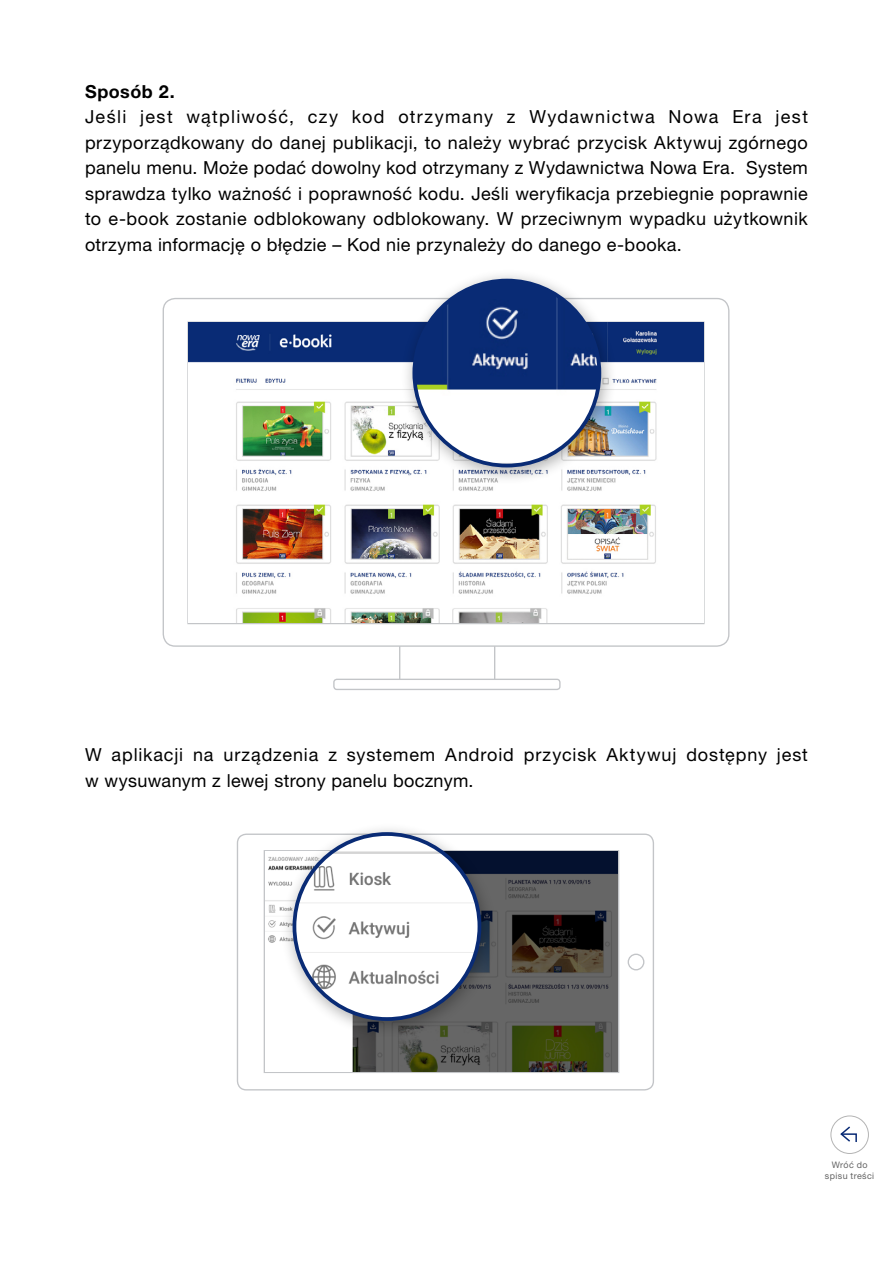
<style>
.page{position:relative;width:893px;height:1263px;background:#fff}
.page>*{position:absolute;margin:0;border:0;box-sizing:border-box;transform-origin:0 0}
.t1{font:18px/25.5px "Helvetica Neue LT Pro";letter-spacing:.025em;color:#000;text-align:justify}
.t2{font:18px/25.5px "Helvetica Neue LT Pro";letter-spacing:.045em;color:#000}
.t3{font:700 18px "Helvetica Neue LT Pro";letter-spacing:.03em;color:#000}
.t4{font:9px/10.5px "Helvetica Neue LT Pro";letter-spacing:.045em;color:#646464;text-align:center}
</style>
<div class="page">
<div style="left:830px;top:1115px;width:39px;height:39px;border:1px solid #b4b4b4;border-radius:50%"></div>
<svg style="left:840px;top:1126px;width:17px;height:16px"></svg>
<div style="left:399px;top:643px;width:96px;height:40px;border:1px solid #c3c5c8"></div>
<svg style="left:162px;top:298px;width:568px;height:349px"></svg>
<div style="left:334px;top:679px;width:226px;height:10px;background:#fff;border-radius:3px"></div>
<div style="left:333px;top:679px;width:228px;height:11px;border:1px solid #c3c5c8;border-radius:3px"></div>
<img style="left:189px;top:323px;width:514px;height:300px">
<div style="left:400px;top:268px;width:217px;height:217px;background:#000;opacity:.31"></div>
<img style="left:414px;top:281px;width:185px;height:185px;border-radius:91px">
<div style="left:412px;top:279px;width:189px;height:188px;border:4px solid #092b75;border-radius:50%"></div>
<svg style="left:236px;top:833px;width:418px;height:258px"></svg>
<div style="left:628px;top:954px;width:16px;height:16px;background:#fff;border-radius:50%"></div>
<div style="left:628px;top:953px;width:16px;height:17px;border:1px solid #c3c5c8;border-radius:50%"></div>
<img style="left:265px;top:851px;width:353px;height:221px">
<div style="left:281px;top:822px;width:216px;height:217px;background:#000;opacity:.31"></div>
<img style="left:296px;top:834px;width:183px;height:185px">
<div style="left:293px;top:832px;width:188px;height:189px;border:4px solid #092b75;border-radius:50%"></div>
<p class="t3" style="left:85px;top:80px;width:91px">Sposób 2.</p>
<p class="t1" style="left:85px;top:104px;width:724px">Jeśli jest wątpliwość, czy kod otrzymany z Wydawnictwa Nowa Era jest przyporządkowany do danej publikacji, to należy wybrać przycisk Aktywuj zgórnego panelu menu. Może podać dowolny kod otrzymany z Wydawnictwa Nowa Era. System sprawdza tylko ważność i poprawność kodu. Jeśli weryfikacja przebiegnie poprawnie to e-book zostanie odblokowany odblokowany. W przeciwnym wypadku użytkownik otrzyma informację o błędzie – Kod nie przynależy do danego e-booka.</p>
<p class="t2" style="left:85px;top:742px;width:724px">W aplikacji na urządzenia z systemem Android przycisk Aktywuj dostępny jest w wysuwanym z lewej strony panelu bocznym.</p>
<p class="t4" style="left:825px;top:1160px;width:51px">Wróć do spisu treści</p>
</div>
